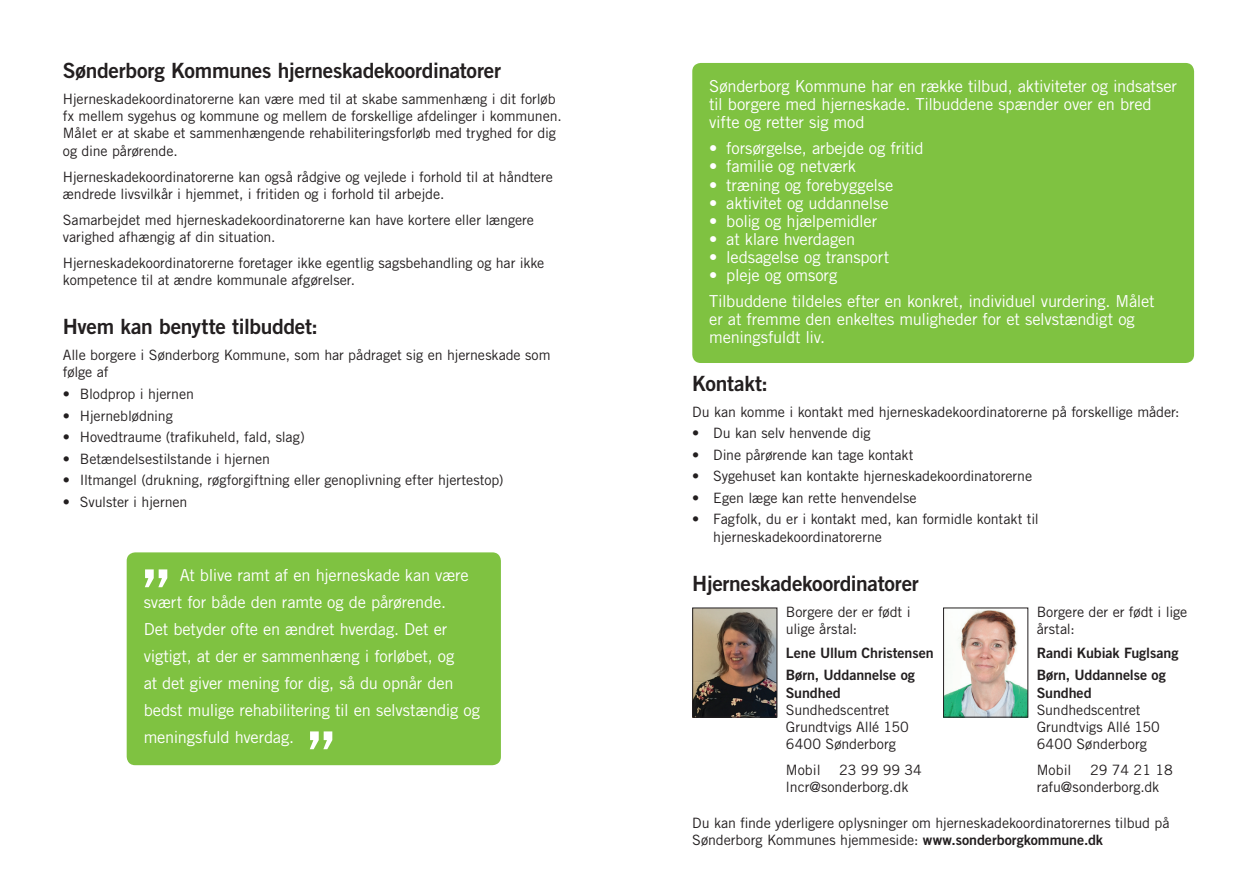
<style>
.page{position:relative;width:1257px;height:892px;background:#fff}
.page>*{position:absolute;margin:0;border:0;box-sizing:border-box;transform-origin:0 0}
.t1{font:21px "Trade Gothic LT Std Bd 2";letter-spacing:-.015em;color:#231f20}
.t2{font:16.5px/27px "Trade Gothic LT Std";letter-spacing:-.015em;color:#fff}
.t3{font:14.25px/17.2px "Trade Gothic LT Std";letter-spacing:-.005em;color:#231f20}
.t4{font:14.25px/22.8px "Trade Gothic LT Std Bd 2";letter-spacing:-.005em;color:#231f20}
.s1{font-family:"Trade Gothic LT Std Bd 2"}
</style>
<div class="page">
<div style="left:692px;top:63px;width:502px;height:300px;background:#7fc241;border-radius:9px"></div>
<div style="left:127px;top:552px;width:374px;height:212px;background:#7fc241;border-radius:9px"></div>
<svg style="left:145px;top:569px;width:22px;height:18px"></svg>
<svg style="left:310px;top:731px;width:22px;height:18px"></svg>
<img style="left:694px;top:609px;width:81px;height:106px">
<div style="left:692px;top:607px;width:85px;height:110px;border:1px solid #231f20"></div>
<img style="left:945px;top:610px;width:81px;height:105px">
<div style="left:943px;top:607px;width:85px;height:110px;border:1px solid #231f20"></div>
<h1 class="t1" style="left:63px;top:58px;width:440px">Sønderborg Kommunes hjerneskadekoordinatorer</h1>
<p class="t3" style="left:63px;top:90px;width:500px">Hjerneskadekoordinatorerne kan være med til at skabe sammenhæng i dit forløb fx mellem sygehus og kommune og mellem de forskellige afdelinger i kommunen.<br>Målet er at skabe et sammenhængende rehabiliteringsforløb med tryghed for dig og dine pårørende.</p>
<p class="t3" style="left:63px;top:167px;width:491px">Hjerneskadekoordinatorerne kan også rådgive og vejlede i forhold til at håndtere ændrede livsvilkår i hjemmet, i fritiden og i forhold til arbejde.</p>
<p class="t3" style="left:63px;top:210px;width:473px">Samarbejdet med hjerneskadekoordinatorerne kan have kortere eller længere varighed afhængig af din situation.</p>
<p class="t3" style="left:63px;top:253px;width:483px">Hjerneskadekoordinatorerne foretager ikke egentlig sagsbehandling og har ikke kompetence til at ændre kommunale afgørelser.</p>
<h1 class="t1" style="left:63px;top:314px;width:257px">Hvem kan benytte tilbuddet:</h1>
<p class="t3" style="left:63px;top:346px;width:489px">Alle borgere i Sønderborg Kommune, som har pådraget sig en hjerneskade som følge af</p>
<p class="t3" style="left:63px;top:385px;width:133px">• Blodprop i hjernen</p>
<p class="t3" style="left:63px;top:406px;width:111px">• Hjerneblødning</p>
<p class="t3" style="left:63px;top:428px;width:243px">• Hovedtraume (trafikuheld, fald, slag)</p>
<p class="t3" style="left:63px;top:449px;width:209px">• Betændelsestilstande i hjernen</p>
<p class="t3" style="left:63px;top:471px;width:442px">• Iltmangel (drukning, røgforgiftning eller genoplivning efter hjertestop)</p>
<p class="t3" style="left:63px;top:492px;width:126px">• Svulster i hjernen</p>
<p class="t2" style="left:144px;top:561px;width:338px;text-indent:36px">At blive ramt af en hjerneskade kan være svært for både den ramte og de pårørende.<br>Det betyder ofte en ændret hverdag. Det er vigtigt, at der er sammenhæng i forløbet, og<br>at det giver mening for dig, så du opnår den bedst mulige rehabilitering til en selvstændig og meningsfuld hverdag.</p>
<p class="t2" style="left:709px;top:77px;width:469px;line-height:18px">Sønderborg Kommune har en række tilbud, aktiviteter og indsatser til borgere med hjerneskade. Tilbuddene spænder over en bred vifte og retter sig mod</p>
<p class="t2" style="left:709px;top:135px;width:216px">• forsørgelse, arbejde og fritid</p>
<p class="t2" style="left:709px;top:153px;width:148px">• familie og netværk</p>
<p class="t2" style="left:709px;top:171px;width:186px">• træning og forebyggelse</p>
<p class="t2" style="left:709px;top:189px;width:181px">• aktivitet og uddannelse</p>
<p class="t2" style="left:709px;top:207px;width:169px">• bolig og hjælpemidler</p>
<p class="t2" style="left:709px;top:225px;width:148px">• at klare hverdagen</p>
<p class="t2" style="left:709px;top:243px;width:181px">• ledsagelse og transport</p>
<p class="t2" style="left:709px;top:261px;width:447px;line-height:26.5px">• pleje og omsorg<br>Tilbuddene tildeles efter en konkret, individuel vurdering. Målet</p>
<p class="t2" style="left:709px;top:310px;width:427px;line-height:18px">er at fremme den enkeltes muligheder for et selvstændigt og meningsfuldt liv.</p>
<h1 class="t1" style="left:692px;top:370px;width:77px">Kontakt:</h1>
<p class="t3" style="left:692px;top:402px;width:489px">Du kan komme i kontakt med hjerneskadekoordinatorerne på forskellige måder:</p>
<p class="t3" style="left:692px;top:424px;width:180px">• Du kan selv henvende dig</p>
<p class="t3" style="left:692px;top:445px;width:223px">• Dine pårørende kan tage kontakt</p>
<p class="t3" style="left:692px;top:467px;width:341px">• Sygehuset kan kontakte hjerneskadekoordinatorerne</p>
<p class="t3" style="left:692px;top:488px;width:226px">• Egen læge kan rette henvendelse</p>
<p class="t3" style="left:713px;top:510px;width:327px;text-indent:-21px">• Fagfolk, du er i kontakt med, kan formidle kontakt til hjerneskadekoordinatorerne</p>
<h1 class="t1" style="left:692px;top:570px;width:228px">Hjerneskadekoordinatorer</h1>
<p class="t3" style="left:786px;top:603px;width:126px">Borgere der er født i ulige årstal:</p>
<p class="t4" style="left:786px;top:640px;width:149px">Lene Ullum Christensen<br>Børn, Uddannelse og</p>
<p class="t4" style="left:786px;top:680px;width:56px">Sundhed</p>
<p class="t3" style="left:786px;top:700px;width:125px">Sundhedscentret<br>Grundtvigs Allé 150<br>6400 Sønderborg</p>
<p class="t3" style="left:786px;top:761px;width:36px">Mobil</p>
<p class="t3" style="left:1037px;top:603px;width:152px">Borgere der er født i lige årstal:</p>
<p class="t4" style="left:1037px;top:640px;width:143px">Randi Kubiak Fuglsang<br>Børn, Uddannelse og</p>
<p class="t4" style="left:1037px;top:680px;width:56px">Sundhed</p>
<p class="t3" style="left:1037px;top:700px;width:125px">Sundhedscentret<br>Grundtvigs Allé 150<br>6400 Sønderborg</p>
<p class="t3" style="left:1037px;top:761px;width:36px">Mobil</p>
<p class="t3" style="left:1037px;top:761px;width:138px;text-indent:53px">29 74 21 18 rafu@sonderborg.dk</p>
<p class="t3" style="left:692px;top:813px;width:479px">Du kan finde yderligere oplysninger om hjerneskadekoordinatorernes tilbud på<br>Sønderborg Kommunes hjemmeside: <span class="s1">www.sonderborgkommune.dk</span></p>
<p class="t3" style="left:786px;top:761px;width:138px;text-indent:53px">23 99 99 34 lncr@sonderborg.dk</p>
</div>
